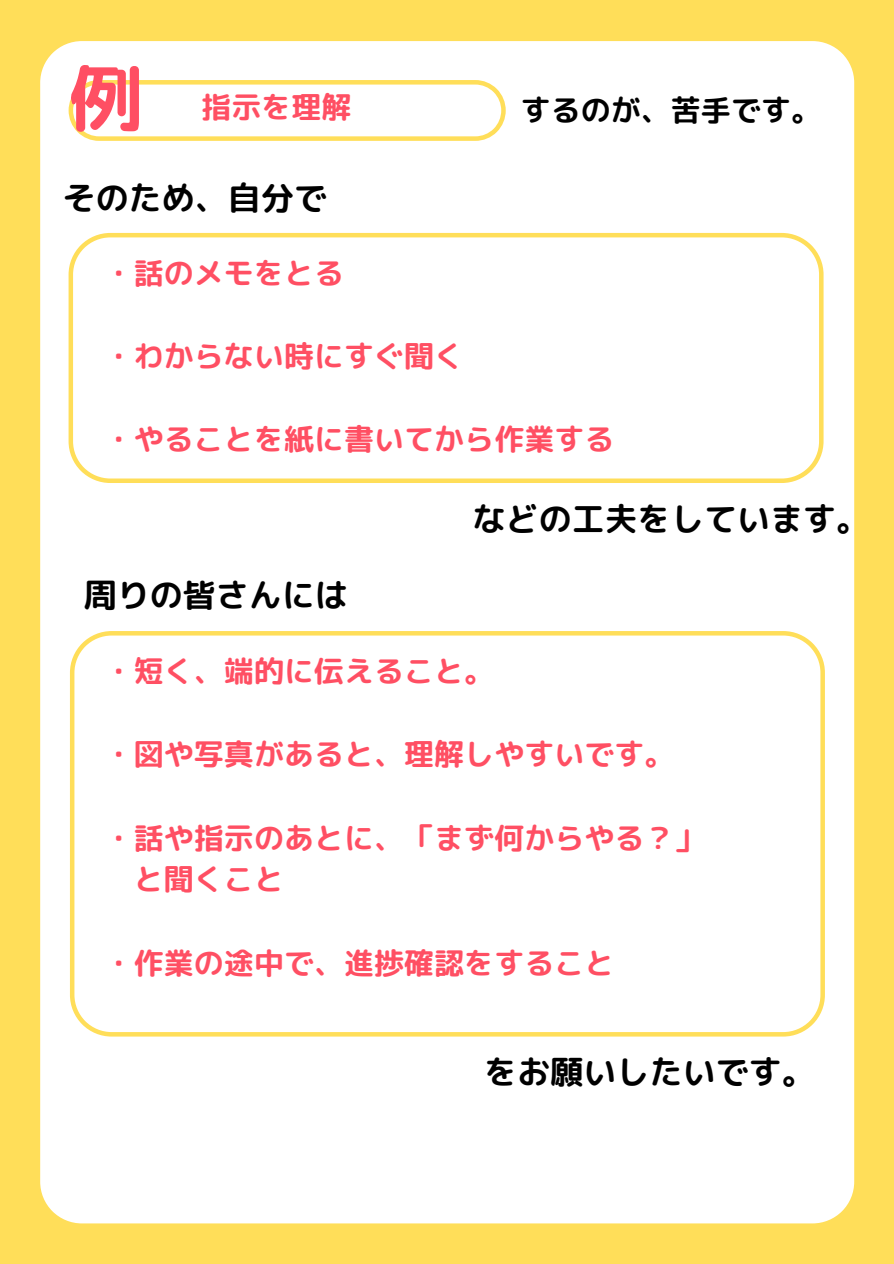
<style>
.page{position:relative;width:894px;height:1264px;background:#fff}
.page>*{position:absolute;margin:0;border:0;box-sizing:border-box;transform-origin:0 0}
.t1{font:73.5px "rounded mplus 1 p bold";color:#ff4f63}
.t2{font:33px "rounded mplus 1 p bold";color:#000}
.t3{font:30px "rounded mplus 1 p bold";color:#ff4f63}
.t4{font:30px "rounded mplus 1 p bold";color:#000}
</style>
<div class="page">
<div style="left:0;top:0;width:893px;height:1263px;background:#ffde59"></div>
<div style="left:40px;top:41px;width:814px;height:1182px;background:#fff"></div>
<div style="left:69px;top:233px;width:754px;height:250px;background:#fff"></div>
<svg style="left:69px;top:80px;width:436px;height:61px;background:#fff9e4"></svg>
<div style="left:70px;top:631px;width:754px;height:405px;background:#fff"></div>
<p class="t1" style="left:69px;top:46px;width:75px">例</p>
<p class="t3" style="left:201px;top:86px;width:152px">指示を理解</p>
<p class="t2" style="left:63px;top:174px;width:266px">そのため、自分で</p>
<p class="t3" style="left:104px;top:251px;width:242px">・話のメモをとる</p>
<p class="t3" style="left:104px;top:334px;width:362px">・わからない時にすぐ聞く</p>
<p class="t4" style="left:520px;top:89px;width:302px">するのが、苦手です。</p>
<p class="t3" style="left:104px;top:418px;width:512px">・やることを紙に書いてから作業する</p>
<p class="t2" style="left:84px;top:571px;width:266px">周りの皆さんには</p>
<p class="t2" style="left:472px;top:495px;width:398px">などの工夫をしています。</p>
<p class="t3" style="left:104px;top:649px;width:392px">・短く、端的に伝えること。</p>
<p class="t3" style="left:104px;top:733px;width:572px">・図や写真があると、理解しやすいです。</p>
<p class="t3" style="left:104px;top:816px;width:602px">・話や指示のあとに、「まず何からやる？」</p>
<p class="t3" style="left:134px;top:858px;width:152px">と聞くこと</p>
<p class="t3" style="left:104px;top:941px;width:512px">・作業の途中で、進捗確認をすること</p>
<p class="t2" style="left:484px;top:1048px;width:332px">をお願いしたいです。</p>
</div>
